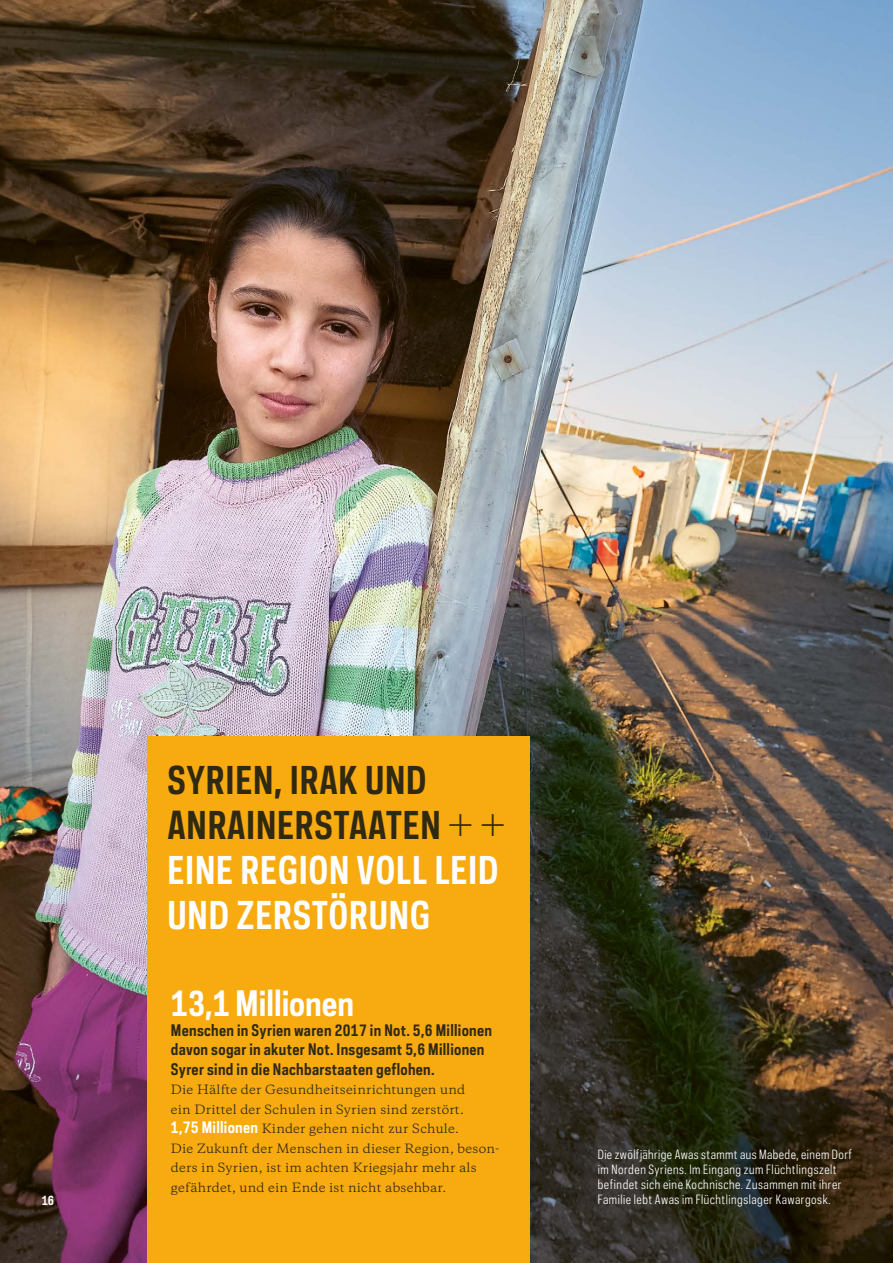
<style>
.page{position:relative;width:893px;height:1263px;background:#fff}
.page>*{position:absolute;margin:0;border:0;box-sizing:border-box;transform-origin:0 0}
.t1{font:700 36px/45px "Polaris Condensed";letter-spacing:.02em;color:#fff}
.t2{font:700 33px "Polaris Condensed";color:#fff}
.t3{font:700 15px/19.5px "Polaris Condensed";letter-spacing:.02em;color:#2f2912}
.t4{font:12px/19.5px "Galaxie Copernicus";letter-spacing:.02em;color:#2f2912}
.t5{font:12px/15px "Polaris Condensed";letter-spacing:.045em;color:#fff}
.t6{font:700 12px "Polaris Condensed";color:#fff}
.s1{color:#2f2912}
.s2{font-weight:400;font-size:28.05px;color:#2f2912}
.s3{font-family:"Polaris Condensed";font-weight:700;font-size:15px;color:#fff}
</style>
<div class="page">
<img style="left:0;top:0;width:893px;height:1263px">
<div style="left:148px;top:737px;width:382px;height:526px;background:#f8aa11"></div>
<p class="t6" style="left:42px;top:1192px;width:14px">16</p>
<h1 class="t1" style="left:168px;top:757px;width:339px"><span class="s1">SYRIEN, IRAK UND<br>ANRAINERSTAATEN</span> <span class="s2">+ +<br></span>EINE REGION VOLL LEID<br>UND ZERSTÖRUNG</h1>
<h2 class="t2" style="left:171px;top:981px;width:185px">13,1 Millionen</h2>
<p class="t3" style="left:171px;top:1020px;width:323px">Menschen in Syrien waren 2017 in Not. 5,6 Millionen davon sogar in akuter Not. Insgesamt 5,6 Millionen<br>Syrer sind in die Nachbarstaaten geflohen.</p>
<p class="t4" style="left:171px;top:1080px;width:330px">Die Hälfte der Gesundheitseinrichtungen und<br>ein Drittel der Schulen in Syrien sind zerstört.<br><span class="s3">1,75 Millionen</span> Kinder gehen nicht zur Schule.<br>Die Zukunft der Menschen in dieser Region, beson&shy;ders in Syrien, ist im achten Kriegsjahr mehr als gefährdet, und ein Ende ist nicht absehbar.</p>
<p class="t5" style="left:598px;top:1147px;width:256px">Die zwölfjährige Awas stammt aus Mabede, einem Dorf im Norden Syriens. Im Eingang zum Flüchtlingszelt befindet sich eine Kochnische. Zusammen mit ihrer Familie lebt Awas im Flüchtlingslager Kawargosk.</p>
</div>
